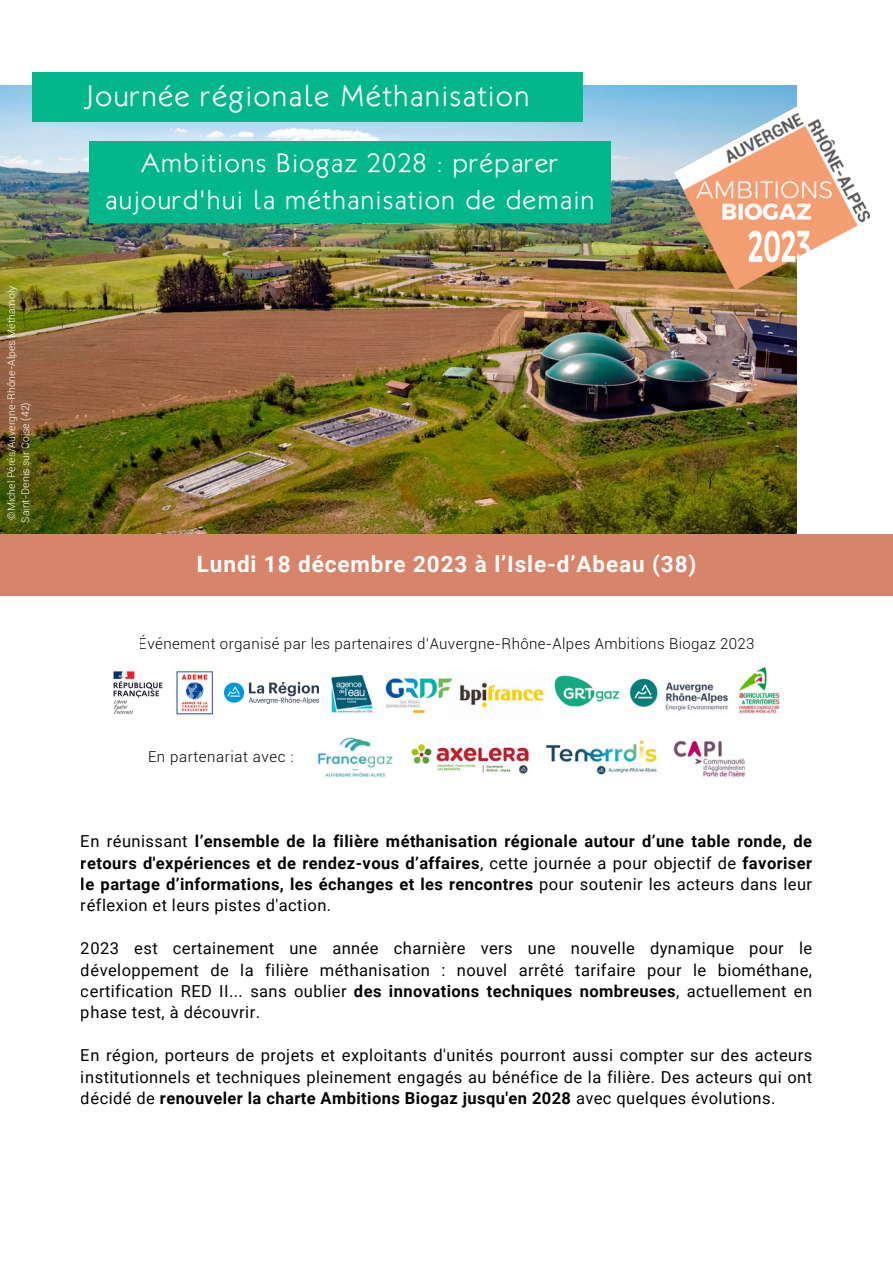
<style>
.page{position:relative;width:893px;height:1264px;background:#fff}
.page>*{position:absolute;margin:0;border:0;box-sizing:border-box;transform-origin:0 0}
.t1{font:300 30px "Klill";letter-spacing:.04em;color:#fff}
.t2{font:300 27px/37.2px "Klill";letter-spacing:.04em;color:#fff;text-align:center}
.t3{font:700 22.5px "Roboto";letter-spacing:.04em;color:#fff}
.t4{font:16.5px/21.3px "Roboto";letter-spacing:.025em;color:#000;text-align:justify}
.t5{font:700 16.5px/21.3px "Roboto";letter-spacing:.025em;color:#000;text-align:justify}
.t6{font:300 15px "Roboto";letter-spacing:.025em;color:#000}
.t7{font:300 10.5px "Roboto";color:#fff}
.s1{font-weight:400}
.s2{font-weight:700}
</style>
<div class="page">
<img style="left:0;top:85px;width:796px;height:449px">
<svg style="left:673px;top:97px;width:197px;height:130px"></svg>
<img style="left:683px;top:114px;width:186px;height:175px">
<div style="left:32px;top:72px;width:550px;height:49px;background:#00b68b"></div>
<div style="left:89px;top:141px;width:521px;height:82px;background:#00b68b"></div>
<div style="left:0;top:534px;width:892px;height:61px;background:#d8846a"></div>
<img style="left:316px;top:737px;width:429px;height:42px">
<img style="left:331px;top:666px;width:450px;height:48px">
<img style="left:113px;top:671px;width:50px;height:43px">
<img style="left:225px;top:682px;width:93px;height:22px">
<img style="left:176px;top:671px;width:37px;height:44px">
<p class="t7" style="left:5px;top:519px;width:235px;rotate:-90deg">©Michel Pérés/Auvergne-Rhône-Alpes Méthamoly</p>
<p class="t7" style="left:19px;top:522px;width:122px;rotate:-90deg">Saint-Denis sur Coise (42)</p>
<p class="t1" style="left:84px;top:78px;width:447px">Journée régionale Méthanisation</p>
<p class="t2" style="left:105px;top:144px;width:491px">Ambitions Biogaz 2028 : préparer aujourd'hui la méthanisation de demain</p>
<p class="t3" style="left:197px;top:551px;width:501px">Lundi 18 décembre 2023 à l’Isle-d’Abeau (38)</p>
<p class="t6" style="left:139px;top:634px;width:617px">Événement organisé par les partenaires d’Auvergne-Rhône-Alpes Ambitions Biogaz 2023</p>
<p class="t6" style="left:148px;top:747px;width:147px">En partenariat avec :</p>
<p class="t5" style="left:81px;top:831px;width:732px"><span class="s1">En réunissant</span> l’ensemble de la filière méthanisation régionale autour d’une table ronde, de retours d'expériences et de rendez-vous d’affaires<span class="s1">, cette journée a pour objectif de</span> favoriser le partage d’informations, les échanges et les rencontres <span class="s1">pour soutenir les acteurs dans leur réflexion et leurs pistes d'action.</span></p>
<p class="t4" style="left:81px;top:938px;width:732px">2023 est certainement une année charnière vers une nouvelle dynamique pour le développement de la filière méthanisation : nouvel arrêté tarifaire pour le biométhane, certification RED II... sans oublier <span class="s2">des innovations techniques nombreuses</span>, actuellement en phase test, à découvrir.</p>
<p class="t4" style="left:81px;top:1044px;width:732px">En région, porteurs de projets et exploitants d'unités pourront aussi compter sur des acteurs institutionnels et techniques pleinement engagés au bénéfice de la filière. Des acteurs qui ont décidé de <span class="s2">renouveler la charte Ambitions Biogaz jusqu'en 2028</span> avec quelques évolutions.</p>
</div>
